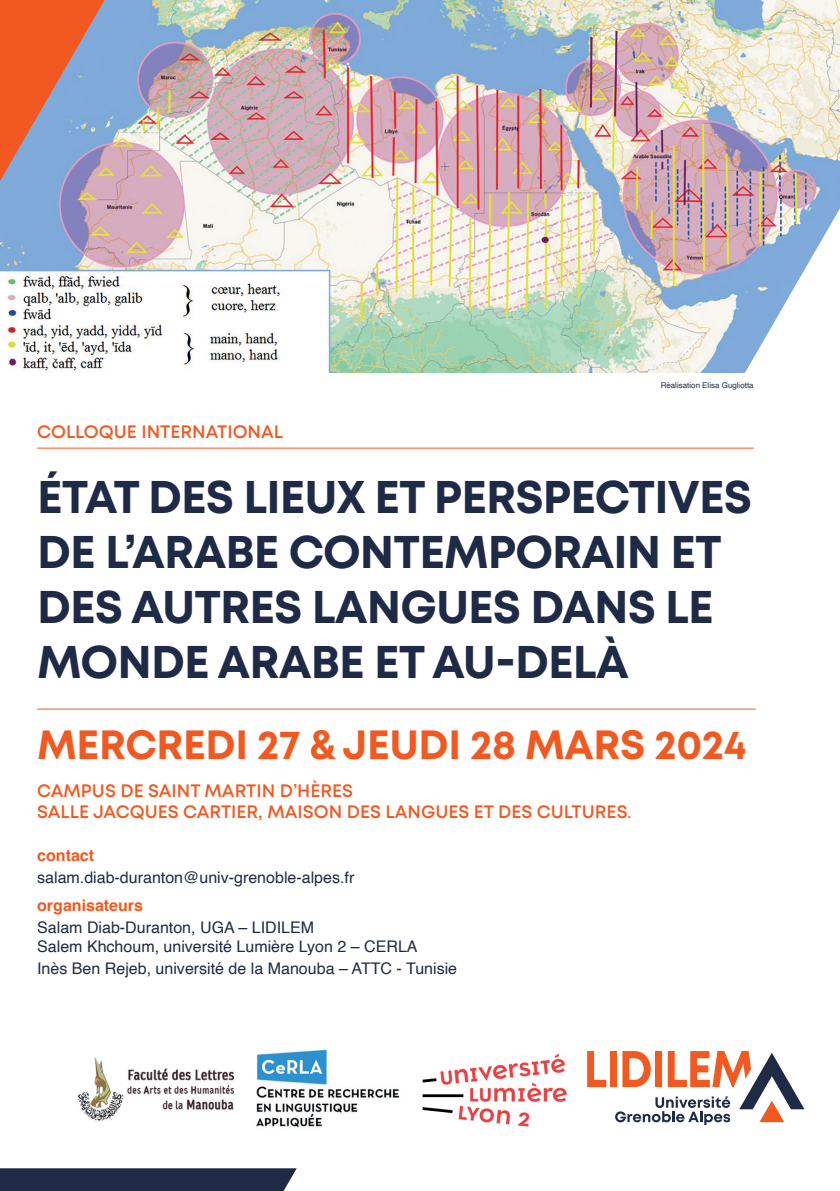
<style>
.page{position:relative;width:840px;height:1191px;background:#fff}
.page>*{position:absolute;margin:0;border:0;box-sizing:border-box;transform-origin:0 0}
.t1{font:700 45.8px/55px "Mont";letter-spacing:-.02em;color:#1f2b46}
.t2{font:700 40.8px "Mont";letter-spacing:-.01em;color:#f15921}
.t3{font:600 18px/20.8px "Mont";color:#f15921}
.t4{font:16px/19.2px "Helvetica";color:#1f2b46}
.t5{font:700 16px "Helvetica";color:#f15921}
.t6{font:8px "Helvetica";color:#1f2b46}
.s1{font-size:15px}
</style>
<div class="page">
<img style="left:0;top:0;width:839px;height:372px">
<hr style="left:37px;top:447px;width:716px;height:1px;background:#f15921">
<hr style="left:37px;top:708px;width:718px;height:1px;background:#f15921">
<svg style="left:587px;top:1051px;width:19px;height:36px"></svg>
<div style="left:609px;top:1051px;width:7px;height:36px;background:#f15921"></div>
<svg style="left:615px;top:1051px;width:189px;height:74px"></svg>
<img style="left:422px;top:1053px;width:145px;height:74px">
<img style="left:77px;top:1049px;width:323px;height:79px">
<svg style="left:0;top:0;width:104px;height:181px;background:#bb7e78"></svg>
<div style="left:0;top:1168px;width:296px;height:23px;background:#1f2b46"></div>
<svg style="left:741px;top:208px;width:98px;height:165px"></svg>
<p class="t3" style="left:37px;top:421px;width:247px">COLLOQUE INTERNATIONAL</p>
<p class="t6" style="left:660px;top:379px;width:94px">Réalisation Elisa Gugliotta</p>
<h1 class="t1" style="left:37px;top:469px;width:716px">ÉTAT DES LIEUX ET PERSPECTIVES<br>DE L’ARABE CONTEMPORAIN ET<br>DES AUTRES LANGUES DANS LE<br>MONDE ARABE ET AU-DELÀ</h1>
<h2 class="t2" style="left:37px;top:718px;width:710px">MERCREDI 27 &amp; JEUDI 28 MARS 2024</h2>
<p class="t3" style="left:37px;top:780px;width:595px">CAMPUS DE SAINT MARTIN D’HÈRES<br>SALLE JACQUES CARTIER, MAISON DES LANGUES ET DES CULTURES<span class="s1">.</span></p>
<p class="t5" style="left:37px;top:845px;width:58px">contact</p>
<p class="t4" style="left:37px;top:868px;width:318px">salam.diab-duranton@univ-grenoble-alpes.fr</p>
<p class="t5" style="left:37px;top:895px;width:107px">organisateurs</p>
<p class="t4" style="left:37px;top:918px;width:382px">Salam Diab-Duranton, UGA – LIDILEM<br>Salem Khchoum, université Lumière Lyon 2 – CERLA</p>
<p class="t4" style="left:37px;top:959px;width:421px">Inès Ben Rejeb, université de la Manouba – ATTC - Tunisie</p>
</div>
